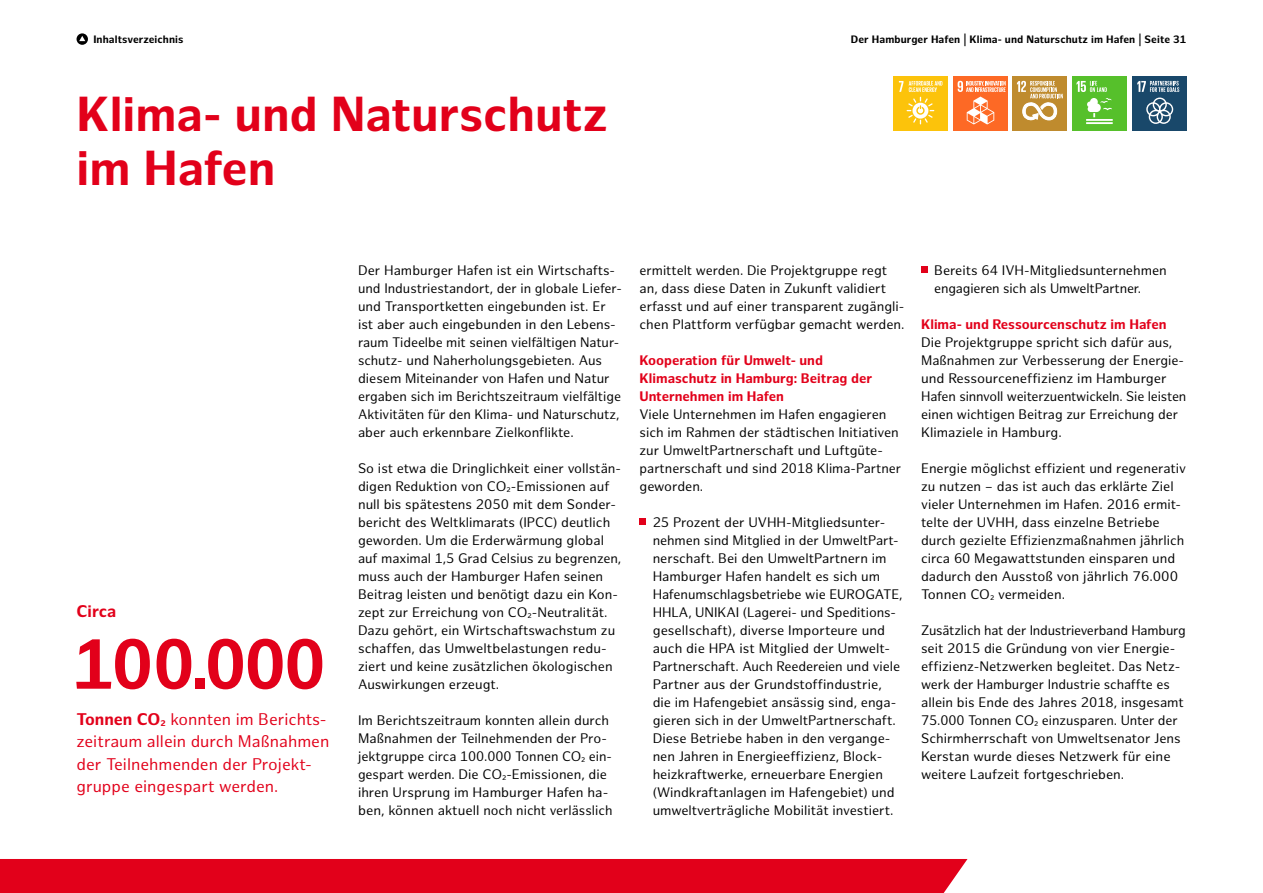
<style>
.page{position:relative;width:1263px;height:893px;background:#fff}
.page>*{position:absolute;margin:0;border:0;box-sizing:border-box;transform-origin:0 0}
.t1{font:700 69px "Hamburg Sans";letter-spacing:-.04em;color:#e2001a}
.t2{font:700 48px/54px "Hamburg Sans";color:#e2001a}
.t3{font:16.5px/22.5px "Hamburg Sans";color:#e2001a}
.t4{font:700 16.5px "Hamburg Sans";color:#e2001a}
.t5{font:13.5px/18px "Hamburg Sans";color:#000}
.t6{font:700 13.5px/18px "Hamburg Sans";color:#e2001a}
.t7{font:700 10.5px "Hamburg Sans";letter-spacing:.01em;color:#000}
.s1{font-weight:700}
</style>
<div class="page">
<div style="left:0;top:859px;width:967px;height:34px;background:#e2001a"></div>
<svg style="left:77px;top:33px;width:11px;height:12px"></svg>
<svg style="left:79px;top:36px;width:6px;height:5px"></svg>
<div style="left:639px;top:519px;width:7px;height:6px;background:#e2001a"></div>
<div style="left:1073px;top:77px;width:54px;height:54px;background:#56c02b"></div>
<hr style="left:1086px;top:119px;width:27px;height:2px;background:#fff">
<hr style="left:1086px;top:122px;width:27px;height:2px;background:#fff">
<svg style="left:1087px;top:98px;width:25px;height:19px"></svg>
<svg style="left:1076px;top:81px;width:31px;height:11px"></svg>
<div style="left:1013px;top:77px;width:54px;height:54px;background:#bf8b2e"></div>
<svg style="left:1017px;top:81px;width:46px;height:40px"></svg>
<div style="left:953px;top:77px;width:54px;height:54px;background:#fd6925"></div>
<svg style="left:958px;top:81px;width:48px;height:43px"></svg>
<div style="left:893px;top:77px;width:54px;height:54px;background:#fcc30b"></div>
<svg style="left:899px;top:81px;width:43px;height:43px"></svg>
<div style="left:1132px;top:77px;width:54px;height:54px;background:#19486a"></div>
<svg style="left:1146px;top:98px;width:27px;height:26px"></svg>
<svg style="left:1137px;top:81px;width:42px;height:11px"></svg>
<svg style="left:921px;top:267px;width:6px;height:6px"></svg>
<p class="t7" style="left:93px;top:33px;width:92px">Inhaltsverzeichnis</p>
<p class="t7" style="left:851px;top:33px;width:337px">Der Hamburger Hafen | Klima- und Naturschutz im Hafen | Seite 31</p>
<h2 class="t2" style="left:77px;top:88px;width:533px">Klima- und Naturschutz im Hafen</h2>
<p class="t4" style="left:77px;top:601px;width:41px">Circa</p>
<h1 class="t1" style="left:72px;top:624px;width:255px">100.000</h1>
<p class="t3" style="left:77px;top:708px;width:254px"><span class="s1">Tonnen CO2</span> konnten im Berichts&shy;zeitraum allein durch Maßnahmen der Teilnehmenden der Projekt&shy;gruppe eingespart werden.</p>
<p class="t5" style="left:358px;top:261px;width:265px">Der Hamburger Hafen ist ein Wirtschafts&shy;und Industriestandort, der in globale Liefer&shy;und Transportketten eingebunden ist. Er ist aber auch eingebunden in den Lebens&shy;raum Tideelbe mit seinen vielfältigen Natur&shy;schutz- und Naherholungsgebieten. Aus diesem Miteinander von Hafen und Natur ergaben sich im Berichtszeitraum vielfältige Aktivitäten für den Klima- und Naturschutz, aber auch erkennbare Zielkonflikte.</p>
<p class="t5" style="left:358px;top:459px;width:265px">So ist etwa die Dringlichkeit einer vollstän&shy;digen Reduktion von CO2-Emissionen auf null bis spätestens 2050 mit dem Sonder&shy;bericht des Weltklimarats (IPCC) deutlich geworden. Um die Erderwärmung global auf maximal 1,5 Grad Celsius zu begrenzen, muss auch der Hamburger Hafen seinen Beitrag leisten und benötigt dazu ein Kon&shy;zept zur Erreichung von CO2-Neutralität.<br>Dazu gehört, ein Wirtschaftswachstum zu schaffen, das Umweltbelastungen redu&shy;ziert und keine zusätzlichen ökologischen Auswirkungen erzeugt.</p>
<p class="t5" style="left:358px;top:711px;width:256px">Im Berichtszeitraum konnten allein durch Maßnahmen der Teilnehmenden der Pro&shy;jektgruppe circa 100.000 Tonnen CO2 ein&shy;gespart werden. Die CO2-Emissionen, die ihren Ursprung im Hamburger Hafen ha&shy;ben, können aktuell noch nicht verlässlich</p>
<p class="t5" style="left:639px;top:261px;width:266px">ermittelt werden. Die Projektgruppe regt an, dass diese Daten in Zukunft validiert erfasst und auf einer transparent zugängli&shy;chen Plattform verfügbar gemacht werden.</p>
<p class="t6" style="left:639px;top:351px;width:234px">Kooperation für Umwelt- und<br>Klimaschutz in Hamburg: Beitrag der<br>Unternehmen im Hafen</p>
<p class="t5" style="left:639px;top:405px;width:263px">Viele Unternehmen im Hafen engagieren sich im Rahmen der städtischen Initiativen zur UmweltPartnerschaft und Luftgüte&shy;partnerschaft und sind 2018 Klima-Partner geworden.</p>
<p class="t5" style="left:653px;top:513px;width:251px">25 Prozent der UVHH-Mitgliedsunter&shy;nehmen sind Mitglied in der UmweltPart&shy;nerschaft. Bei den UmweltPartnern im Hamburger Hafen handelt es sich um Hafenumschlagsbetriebe wie EUROGATE, HHLA, UNIKAI (Lagerei- und Speditions&shy;gesellschaft), diverse Importeure und auch die HPA ist Mitglied der Umwelt-Partnerschaft. Auch Reedereien und viele Partner aus der Grundstoffindustrie, die im Hafengebiet ansässig sind, enga&shy;gieren sich in der UmweltPartnerschaft.<br>Diese Betriebe haben in den vergange&shy;nen Jahren in Energieeffizienz, Block&shy;heizkraftwerke, erneuerbare Energien (Windkraftanlagen im Hafengebiet) und umweltverträgliche Mobilität investiert.</p>
<p class="t5" style="left:934px;top:261px;width:234px">Bereits 64 IVH-Mitgliedsunternehmen engagieren sich als UmweltPartner.</p>
<p class="t6" style="left:921px;top:315px;width:247px">Klima- und Ressourcenschutz im Hafen</p>
<p class="t5" style="left:921px;top:333px;width:267px">Die Projektgruppe spricht sich dafür aus, Maßnahmen zur Verbesserung der Energie&shy;und Ressourceneffizienz im Hamburger Hafen sinnvoll weiterzuentwickeln. Sie leisten einen wichtigen Beitrag zur Erreichung der Klimaziele in Hamburg.</p>
<p class="t5" style="left:921px;top:459px;width:267px">Energie möglichst effizient und regenerativ zu nutzen – das ist auch das erklärte Ziel vieler Unternehmen im Hafen. 2016 ermit&shy;telte der UVHH, dass einzelne Betriebe durch gezielte Effizienzmaßnahmen jährlich circa 60 Megawattstunden einsparen und dadurch den Ausstoß von jährlich 76.000<br>Tonnen CO2 vermeiden.</p>
<p class="t5" style="left:921px;top:621px;width:266px">Zusätzlich hat der Industrieverband Hamburg seit 2015 die Gründung von vier Energie&shy;effizienz-Netzwerken begleitet. Das Netz&shy;werk der Hamburger Industrie schaffte es allein bis Ende des Jahres 2018, insgesamt 75.000 Tonnen CO2 einzusparen. Unter der Schirmherrschaft von Umweltsenator Jens Kerstan wurde dieses Netzwerk für eine weitere Laufzeit fortgeschrieben.</p>
</div>
